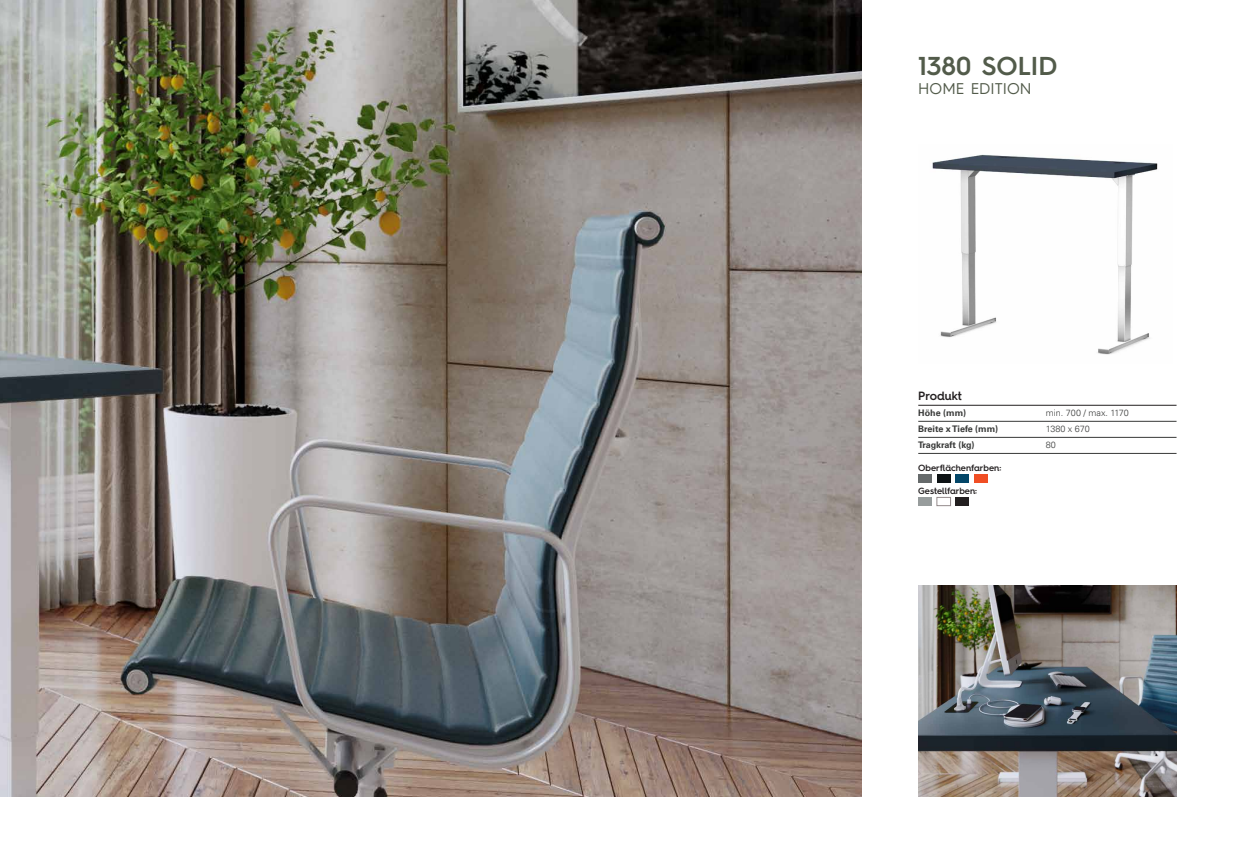
<style>
.page{position:relative;width:1234px;height:851px;background:#fff}
.page>*{position:absolute;margin:0;border:0;box-sizing:border-box;transform-origin:0 0}
.t1{font:600 25.95px "Hurme Geometric Sans 4";color:#525b4a}
.t2{font:15.6px "Hurme Geometric Sans 4";color:#525b4a}
.Line{font:600 12px "Hurme Geometric Sans 4";color:#231f20}
.t3{font:600 9px "Hurme Geometric Sans 4";color:#231f20}
.Line-2{font:300 9px "Univers LT Std";color:#383938}
.Line-3{font:700 9px "Univers LT Std";color:#383938}
.Line-4{font:700 9px "Univers LT Std";letter-spacing:-.02em;color:#383938}
</style>
<div class="page">
<img style="left:0;top:0;width:861px;height:796px">
<img style="left:932px;top:154px;width:226px;height:201px">
<img style="left:918px;top:585px;width:258px;height:211px">
<div style="left:918px;top:497px;width:14px;height:8px;background:#979c9c"></div>
<div style="left:936px;top:497px;width:14px;height:8px;background:#fff;border:1px solid #958b8c"></div>
<div style="left:955px;top:497px;width:13px;height:8px;background:#231f20"></div>
<div style="left:918px;top:473px;width:14px;height:9px;background:#666a6b"></div>
<div style="left:955px;top:473px;width:13px;height:9px;background:#034668"></div>
<div style="left:973px;top:473px;width:14px;height:9px;background:#f04e24"></div>
<div style="left:936px;top:473px;width:14px;height:9px;background:#0d1214"></div>
<hr style="left:918px;top:405px;width:258px;height:1px;background:#231f20">
<hr style="left:918px;top:421px;width:258px;height:1px;background:#383938">
<hr style="left:918px;top:437px;width:258px;height:1px;background:#383938">
<hr style="left:918px;top:453px;width:258px;height:1px;background:#383938">
<p class="t1" style="left:918px;top:48px;width:141px">1380 SOLID</p>
<p class="t2" style="left:918px;top:77px;width:115px">HOME EDITION</p>
<p class="Line" style="left:918px;top:387px;width:45px">Produkt</p>
<p class="Line-3" style="left:918px;top:407px;width:49px">Höhe (mm)</p>
<p class="Line-2" style="left:1045px;top:407px;width:85px">min. 700 / max. 1170</p>
<p class="Line-3" style="left:918px;top:423px;width:81px">Breite x Tiefe (mm)</p>
<p class="Line-2" style="left:1045px;top:423px;width:46px">1380 x 670</p>
<p class="Line-4" style="left:918px;top:439px;width:58px">Tragkraft (kg)</p>
<p class="Line-2" style="left:1045px;top:439px;width:12px">80</p>
<p class="t3" style="left:918px;top:461px;width:84px">Oberflächenfarben:</p>
<p class="t3" style="left:918px;top:484px;width:60px">Gestellfarben:</p>
</div>
